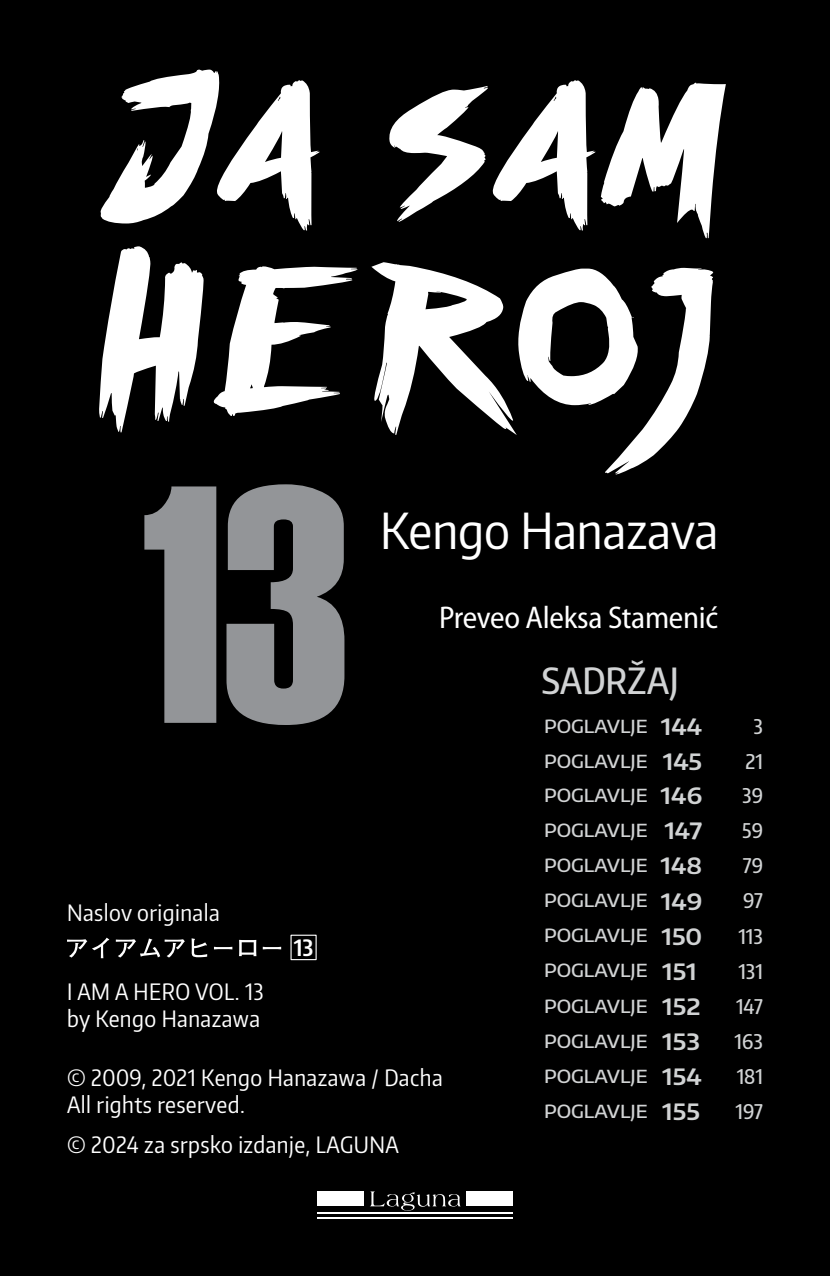
<style>
.page{position:relative;width:830px;height:1276px;background:#fff}
.page>*{position:absolute;margin:0;border:0;box-sizing:border-box;transform-origin:0 0}
.t1{font:337.5px "Haettenschweiler";color:#939598}
.t2{font:187.88px "outrunfuture";color:#fff}
.t3{font:162px "outrunfuture";color:#fff}
.t4{font:49.5px "Encode Sans Condensed";color:#fff}
.t5{font:500 36px "Encode Sans Condensed";letter-spacing:.005em;color:#d1d3d4}
.t6{font:semi-condensed 31.5px "Myriad Pro";letter-spacing:-.01em;color:#fff}
.t7{font:22.5px/27px "Encode Sans Condensed";letter-spacing:.02em;color:#fff}
.t8{font:600 22.5px "Encode Sans Condensed";color:#fff}
.t9{font:500 20.25px "Encode Sans Condensed";color:#d1d3d4}
.t10{font:500 18px "Encode Sans Wide";color:#d1d3d4}
.s1{font-size:170.1px}
.s2{font-size:197.33px}
.s3{font-size:164.47px}
.s4{font-weight:600;font-size:22.5px}
</style>
<div class="page">
<div style="left:0;top:0;width:829px;height:1276px;background:#000"></div>
<svg style="left:67px;top:937px;width:42px;height:21px"></svg>
<svg style="left:116px;top:938px;width:69px;height:19px"></svg>
<svg style="left:191px;top:938px;width:16px;height:19px"></svg>
<svg style="left:214px;top:946px;width:18px;height:3px"></svg>
<svg style="left:239px;top:940px;width:17px;height:16px"></svg>
<svg style="left:262px;top:946px;width:19px;height:3px"></svg>
<div style="left:290px;top:934px;width:26px;height:26px;border:1px solid #fff"></div>
<svg style="left:370px;top:1191px;width:90px;height:19px"></svg>
<div style="left:465px;top:1191px;width:47px;height:15px;background:#fff"></div>
<hr style="left:317px;top:1212px;width:195px;height:1px;background:#fff">
<hr style="left:317px;top:1217px;width:195px;height:1px;background:#fff">
<div style="left:317px;top:1191px;width:47px;height:15px;background:#fff"></div>
<h3 class="t3" style="left:99px;top:52px;width:633px">JA SA<span class="s1">M</span></h3>
<h2 class="t2" style="left:99px;top:230px;width:633px"><span class="s2">H</span>E <span class="s3">R</span> OJ</h2>
<h1 class="t1" style="left:139px;top:376px;width:210px">13</h1>
<h3 class="t4" style="left:380px;top:498px;width:339px">Kengo Hanazava</h3>
<h3 class="t6" style="left:439px;top:600px;width:280px">Preveo Aleksa Stamenić</h3>
<h3 class="t5" style="left:541px;top:656px;width:139px">SADRŽAJ</h3>
<p class="t10" style="left:543px;top:714px;width:160px">POGLAVLJE <span class="s4">144</span></p>
<p class="t9" style="left:753px;top:713px;width:11px">3</p>
<p class="t10" style="left:543px;top:749px;width:160px">POGLAVLJE <span class="s4">145</span></p>
<p class="t9" style="left:745px;top:748px;width:19px">21</p>
<p class="t10" style="left:543px;top:783px;width:160px">POGLAVLJE <span class="s4">146</span></p>
<p class="t9" style="left:741px;top:782px;width:22px">39</p>
<p class="t10" style="left:543px;top:818px;width:160px">POGLAVLJE <span class="s4">147</span></p>
<p class="t9" style="left:741px;top:817px;width:22px">59</p>
<p class="t10" style="left:543px;top:853px;width:160px">POGLAVLJE <span class="s4">148</span></p>
<p class="t9" style="left:742px;top:852px;width:21px">79</p>
<p class="t10" style="left:543px;top:888px;width:160px">POGLAVLJE <span class="s4">149</span></p>
<p class="t9" style="left:742px;top:887px;width:21px">97</p>
<p class="t10" style="left:543px;top:924px;width:160px">POGLAVLJE <span class="s4">150</span></p>
<p class="t9" style="left:738px;top:922px;width:26px">113</p>
<p class="t10" style="left:543px;top:959px;width:154px">POGLAVLJE <span class="s4">151</span></p>
<p class="t9" style="left:738px;top:957px;width:26px">131</p>
<p class="t10" style="left:543px;top:994px;width:158px">POGLAVLJE <span class="s4">152</span></p>
<p class="t9" style="left:735px;top:993px;width:28px">147</p>
<p class="t10" style="left:543px;top:1029px;width:157px">POGLAVLJE <span class="s4">153</span></p>
<p class="t9" style="left:734px;top:1028px;width:30px">163</p>
<p class="t10" style="left:543px;top:1064px;width:159px">POGLAVLJE <span class="s4">154</span></p>
<p class="t9" style="left:736px;top:1063px;width:28px">181</p>
<p class="t10" style="left:543px;top:1099px;width:157px">POGLAVLJE <span class="s4">155</span></p>
<p class="t9" style="left:735px;top:1098px;width:29px">197</p>
<p class="t7" style="left:67px;top:899px;width:154px">Naslov originala</p>
<p class="t8" style="left:293px;top:933px;width:21px">13</p>
<p class="t7" style="left:67px;top:977px;width:198px">I AM A HERO VOL. 13 by Kengo Hanazawa</p>
<p class="t7" style="left:67px;top:1063px;width:377px">© 2009, 2021 Kengo Hanazawa / Dacha<br>All rights reserved.</p>
<p class="t7" style="left:67px;top:1130px;width:333px">© 2024 za srpsko izdanje, LAGUNA</p>
</div>
